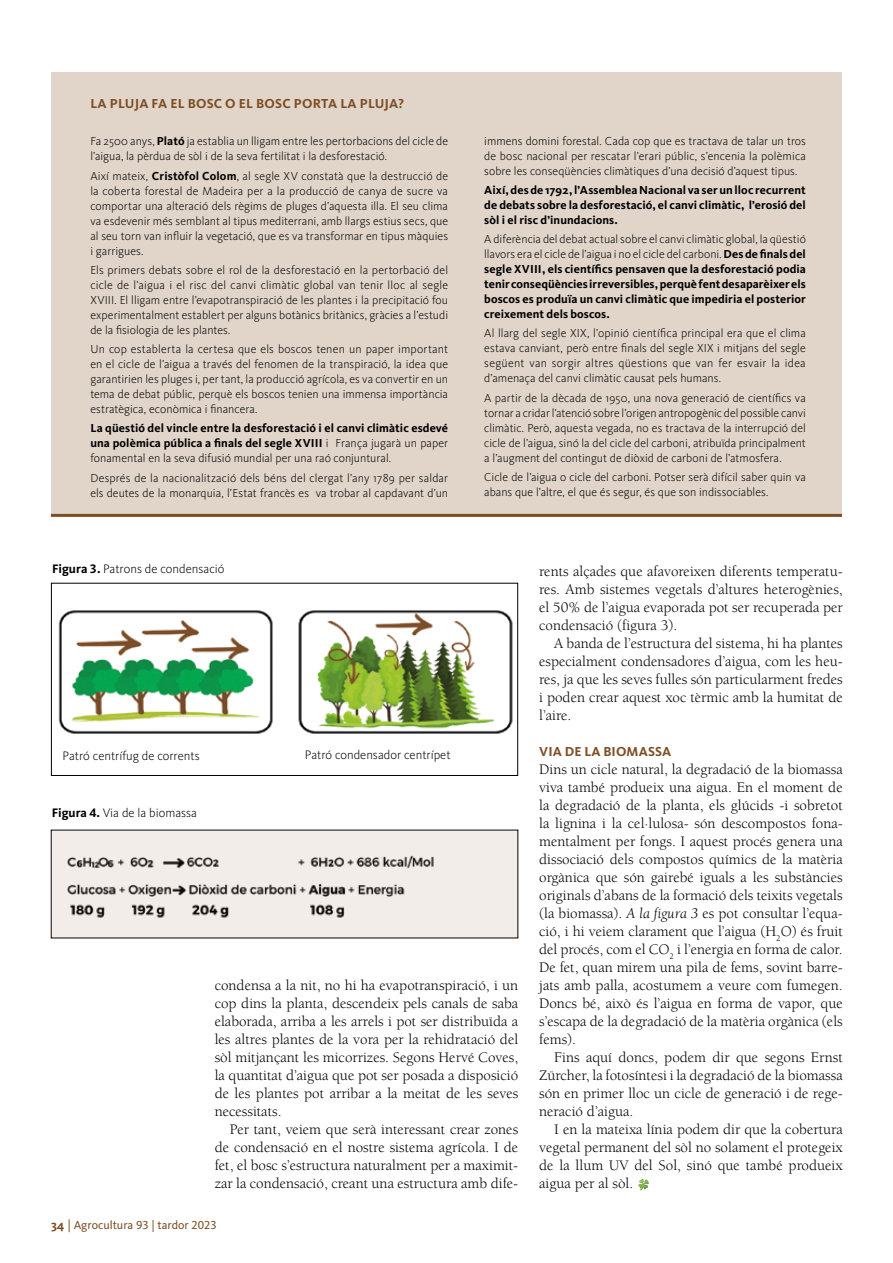
<style>
.page{position:relative;width:893px;height:1263px;background:#fff}
.page>*{position:absolute;margin:0;border:0;box-sizing:border-box;transform-origin:0 0}
.t1{font:15px/18px "Berkeley Std";color:#000;text-align:justify}
.t2{font:700 13.5px "Kievit OT";letter-spacing:.01em;color:#7d4e24}
.t3{font:300 12.75px "Kievit OT";color:#000}
.t4{font:300 12px/15px "Kievit OT";letter-spacing:.005em;color:#000;text-align:justify}
.t5{font:700 12px/15px "Kievit OT";letter-spacing:.005em;color:#000;text-align:justify}
.t6{font:12px "Kievit OT";color:#7d4e24}
.s1{font-weight:700}
.s2{font-weight:300}
.s3{font-weight:700;font-size:12.75px}
.s4{font-size:12.75px}
.s5{font-family:"Berkeley";font-style:italic}
</style>
<div class="page">
<div style="left:51px;top:72px;width:791px;height:443px;background:#e1d5c9"></div>
<hr style="left:51px;top:514px;width:791px;height:3px;background:#7d4e24">
<img style="left:58px;top:610px;width:455px;height:124px">
<div style="left:51px;top:583px;width:467px;height:193px;border:1px solid #000"></div>
<svg style="left:51px;top:830px;width:467px;height:108px;fill:#f2ede9"></svg>
<p class="t2" style="left:90px;top:95px;width:315px">LA PLUJA FA EL BOSC O EL BOSC PORTA LA PLUJA?</p>
<p class="t4" style="left:90px;top:134px;width:359px">Fa 2500 anys, <span class="s1">Plató</span> ja establia un lligam entre les pertorbacions del cicle de l’aigua, la pèrdua de sòl i de la seva fertilitat i la desforestació.</p>
<p class="t4" style="left:90px;top:168px;width:359px">Així mateix, <span class="s1">Cristòfol Colom</span>, al segle XV constatà que la destrucció de la coberta forestal de Madeira per a la producció de canya de sucre va comportar una alteració dels règims de pluges d’aquesta illa. El seu clima va esdevenir més semblant al tipus mediterrani, amb llargs estius secs, que al seu torn van influir la vegetació, que es va transformar en tipus màquies i garrigues.</p>
<p class="t4" style="left:90px;top:262px;width:359px">Els primers debats sobre el rol de la desforestació en la pertorbació del cicle de l’aigua i el risc del canvi climàtic global van tenir lloc al segle XVIII. El lligam entre l’evapotranspiració de les plantes i la precipitació fou experimentalment establert per alguns botànics britànics, gràcies a l’estudi de la fisiologia de les plantes.</p>
<p class="t4" style="left:90px;top:341px;width:359px">Un cop establerta la certesa que els boscos tenen un paper important en el cicle de l’aigua a través del fenomen de la transpiració, la idea que garantirien les pluges i, per tant, la producció agrícola, es va convertir en un tema de debat públic, perquè els boscos tenien una immensa importància estratègica, econòmica i financera.</p>
<p class="t5" style="left:90px;top:421px;width:359px">La qüestió del vincle entre la desforestació i el canvi climàtic esdevé una polèmica pública a finals del segle XVIII <span class="s2">i França jugarà un paper fonamental en la seva difusió mundial per una raó conjuntural.</span></p>
<p class="t4" style="left:90px;top:470px;width:359px">Després de la nacionalització dels béns del clergat l’any 1789 per saldar els deutes de la monarquia, l’Estat francès es va trobar al capdavant d’un</p>
<p class="t4" style="left:484px;top:133px;width:323px">immens domini forestal. Cada cop que es tractava de talar un tros de bosc nacional per rescatar l’erari públic, s’encenia la polèmica sobre les conseqüències climàtiques d’una decisió d’aquest tipus.</p>
<p class="t5" style="left:484px;top:182px;width:323px">Així, des de 1792, l’Assemblea Nacional va ser un lloc recurrent de debats sobre la desforestació, el canvi climàtic, l’erosió del sòl i el risc d’inundacions.</p>
<p class="t5" style="left:484px;top:232px;width:323px"><span class="s2">A diferència del debat actual sobre el canvi climàtic global, la qüestió llavors era el cicle de l’aigua i no el cicle del carboni.</span> Des de finals del segle XVIII, els científics pensaven que la desforestació podia tenir conseqüències irreversibles, perquè fent desaparèixer els boscos es produïa un canvi climàtic que impediria el posterior creixement dels boscos.</p>
<p class="t4" style="left:484px;top:326px;width:323px">Al llarg del segle XIX, l’opinió científica principal era que el clima estava canviant, però entre finals del segle XIX i mitjans del segle següent van sorgir altres qüestions que van fer esvair la idea d’amenaça del canvi climàtic causat pels humans.</p>
<p class="t4" style="left:484px;top:390px;width:323px">A partir de la dècada de 1950, una nova generació de científics va tornar a cridar l’atenció sobre l’origen antropogènic del possible canvi climàtic. Però, aquesta vegada, no es tractava de la interrupció del cicle de l’aigua, sinó la del cicle del carboni, atribuïda principalment a l’augment del contingut de diòxid de carboni de l’atmosfera.</p>
<p class="t4" style="left:484px;top:469px;width:323px">Cicle de l’aigua o cicle del carboni. Potser serà difícil saber quin va abans que l’altre, el que és segur, és que son indissociables.</p>
<p class="t3" style="left:52px;top:561px;width:174px"><span class="s1">Figura 3.</span> Patrons de condensació</p>
<p class="t3" style="left:63px;top:748px;width:139px">Patró centrífug de corrents</p>
<p class="t3" style="left:305px;top:747px;width:147px">Patró condensador centrípet</p>
<p class="t3" style="left:52px;top:805px;width:147px"><span class="s1">Figura 4.</span> Via de la biomassa</p>
<p class="t1" style="left:215px;top:977px;width:305px">condensa a la nit, no hi ha evapotranspiració, i un cop dins la planta, descendeix pels canals de saba elaborada, arriba a les arrels i pot ser distribuïda a les altres plantes de la vora per la rehidratació del sòl mitjançant les micorrizes. Segons Hervé Coves, la quantitat d’aigua que pot ser posada a disposició de les plantes pot arribar a la meitat de les seves necessitats.</p>
<p class="t1" style="left:215px;top:1121px;width:305px;text-indent:15px">Per tant, veiem que serà interessant crear zones de condensació en el nostre sistema agrícola. I de fet, el bosc s’estructura naturalment per a maximit&shy;zar la condensació, creant una estructura amb dife-</p>
<p class="t6" style="left:51px;top:1218px;width:167px"><span class="s3">34</span> <span class="s4">|</span> Agrocultura 93 | tardor 2023</p>
<p class="t1" style="left:539px;top:563px;width:305px">rents alçades que afavoreixen diferents temperatu&shy;res. Amb sistemes vegetals d’altures heterogènies, el 50% de l’aigua evaporada pot ser recuperada per condensació (figura 3).</p>
<p class="t1" style="left:539px;top:635px;width:305px;text-indent:15px">A banda de l’estructura del sistema, hi ha plantes especialment condensadores d’aigua, com les heu&shy;res, ja que les seves fulles són particularment fredes i poden crear aquest xoc tèrmic amb la humitat de l’aire.</p>
<p class="t2" style="left:539px;top:743px;width:134px">VIA DE LA BIOMASSA</p>
<p class="t1" style="left:539px;top:761px;width:305px">Dins un cicle natural, la degradació de la biomassa viva també produeix una aigua. En el moment de la degradació de la planta, els glúcids -i sobretot la lignina i la cel·lulosa- són descompostos fona&shy;mentalment per fongs. I aquest procés genera una dissociació dels compostos químics de la matèria orgànica que són gairebé iguals a les substàncies originals d’abans de la formació dels teixits vegetals (la biomassa). <span class="s5">A la figura 3</span> es pot consultar l’equa&shy;ció, i hi veiem clarament que l’aigua (H<sub>2</sub>O) és fruit del procés, com el CO<sub>2</sub> i l’energia en forma de calor.<br>De fet, quan mirem una pila de fems, sovint barre&shy;jats amb palla, acostumem a veure com fumegen.<br>Doncs bé, això és l’aigua en forma de vapor, que s’escapa de la degradació de la matèria orgànica (els fems).</p>
<p class="t1" style="left:539px;top:1049px;width:305px;text-indent:15px">Fins aquí doncs, podem dir que segons Ernst Zürcher, la fotosíntesi i la degradació de la biomassa són en primer lloc un cicle de generació i de rege&shy;neració d’aigua.</p>
<p class="t1" style="left:539px;top:1121px;width:305px;text-indent:15px">I en la mateixa línia podem dir que la cobertura vegetal permanent del sòl no solament el protegeix de la llum UV del Sol, sinó que també produeix aigua per al sòl.</p>
</div>
